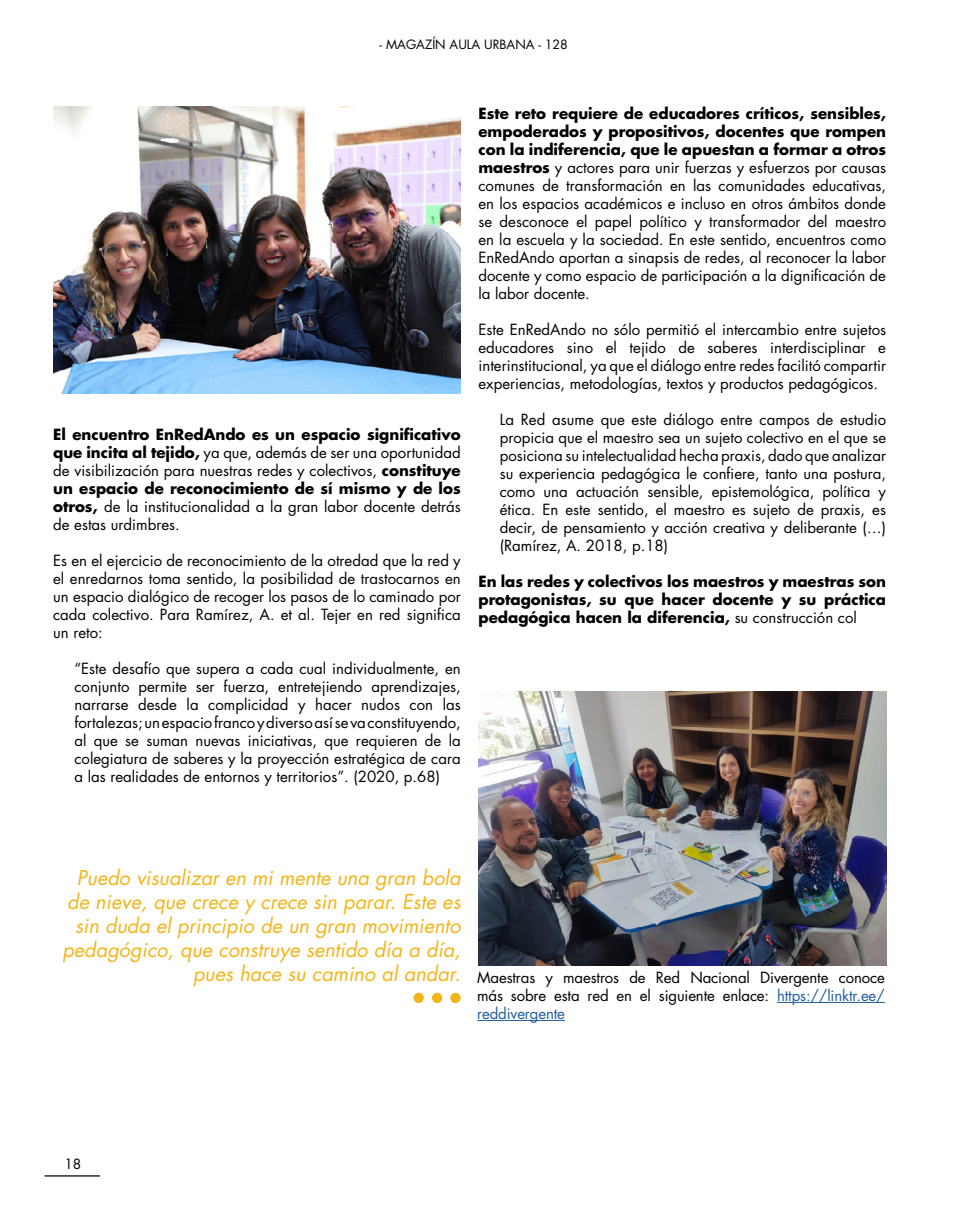
<style>
.page{position:relative;width:957px;height:1205px;background:#fff}
.page>*{position:absolute;margin:0;border:0;box-sizing:border-box;transform-origin:0 0}
.t1{font:italic 20px/24px "Futura Std";color:#f2b517;text-align:right}
.t2{font:15px/18px "Futura Std";color:#000;text-align:justify}
.t3{font:700 15px/18px "Futura Std";color:#000;text-align:justify}
.t4{font:13.75px "Futura Std";color:#000}
.t5{font:12.5px "Futura Std";color:#000}
.s1{font-weight:700}
.s2{font-weight:400}
.s3{color:#215e9e}
</style>
<div class="page">
<hr style="left:777px;top:1002px;width:108px;height:1px;background:#215e9e">
<hr style="left:477px;top:1020px;width:88px;height:1px;background:#215e9e">
<div style="left:413px;top:993px;width:11px;height:10px;background:#f2b517;border-radius:50%"></div>
<div style="left:432px;top:993px;width:10px;height:10px;background:#f2b517;border-radius:50%"></div>
<div style="left:450px;top:993px;width:11px;height:10px;background:#f2b517;border-radius:50%"></div>
<img style="left:53px;top:107px;width:408px;height:286px">
<img style="left:479px;top:691px;width:407px;height:275px">
<hr style="left:45px;top:1175px;width:55px;height:1px;background:#000">
<p class="t5" style="left:379px;top:36px;width:190px">- MAGAZÍN AULA URBANA - 128</p>
<p class="t2" style="left:53px;top:426px;width:409px"><span class="s1">El encuentro EnRedAndo es un espacio significativo que incita al tejido,</span> ya que, además de ser una oportunidad de visibilización para nuestras redes y colectivos, <span class="s1">constituye un espacio de reconocimiento de sí mismo y de los otros,</span> de la institucionalidad a la gran labor docente detrás de estas urdimbres.</p>
<p class="t2" style="left:53px;top:552px;width:409px">Es en el ejercicio de reconocimiento de la otredad que la red y el enredarnos toma sentido, la posibilidad de trastocarnos en un espacio dialógico de recoger los pasos de lo caminado por cada colectivo. Para Ramírez, A. et al. Tejer en red significa un reto:</p>
<p class="t2" style="left:74px;top:660px;width:388px">“Este desafío que supera a cada cual individualmente, en conjunto permite ser fuerza, entretejiendo aprendizajes, narrarse desde la complicidad y hacer nudos con las fortalezas; un espacio franco y diverso así se va constituyendo, al que se suman nuevas iniciativas, que requieren de la colegiatura de saberes y la proyección estratégica de cara a las realidades de entornos y territorios”. (2020, p.68)</p>
<p class="t2" style="left:478px;top:104px;width:409px"><span class="s1">Este reto requiere de educadores críticos, sensibles, empoderados y propositivos, docentes que rompen con la indiferencia, que le apuestan a formar a otros maestros</span> y actores para unir fuerzas y esfuerzos por causas comunes de transformación en las comunidades educativas, en los espacios académicos e incluso en otros ámbitos donde se desconoce el papel político y transformador del maestro en la escuela y la sociedad. En este sentido, encuentros como EnRedAndo aportan a sinapsis de redes, al reconocer la labor docente y como espacio de participación a la dignificación de la labor docente.</p>
<p class="t2" style="left:478px;top:320px;width:409px">Este EnRedAndo no sólo permitió el intercambio entre sujetos educadores sino el tejido de saberes interdisciplinar e interinstitucional, ya que el diálogo entre redes facilitó compartir experiencias, metodologías, textos y productos pedagógicos.</p>
<p class="t2" style="left:500px;top:410px;width:388px">La Red asume que este diálogo entre campos de estudio propicia que el maestro sea un sujeto colectivo en el que se posiciona su intelectualidad hecha praxis, dado que analizar su experiencia pedagógica le confiere, tanto una postura, como una actuación sensible, epistemológica, política y ética. En este sentido, el maestro es sujeto de praxis, es decir, de pensamiento y acción creativa y deliberante (…) (Ramírez, A. 2018, p.18)</p>
<p class="t3" style="left:478px;top:572px;width:409px">En las redes y colectivos los maestros y maestras son protagonistas, su que hacer docente y su práctica pedagógica hacen la diferencia, <span class="s2">su construcción col</span></p>
<h1 class="t1" style="left:62px;top:866px;width:400px">Puedo visualizar en mi mente una gran bola de nieve, que crece y crece sin parar. Este es sin duda el principio de un gran movimiento pedagógico, que construye sentido día a día, pues hace su camino al andar.</h1>
<p class="t2" style="left:477px;top:968px;width:409px">Maestras y maestros de Red Nacional Divergente conoce más sobre esta red en el siguiente enlace: <span class="s3">https://linktr.ee/ reddivergente</span></p>
<p class="t4" style="left:64px;top:1155px;width:18px">18</p>
</div>
